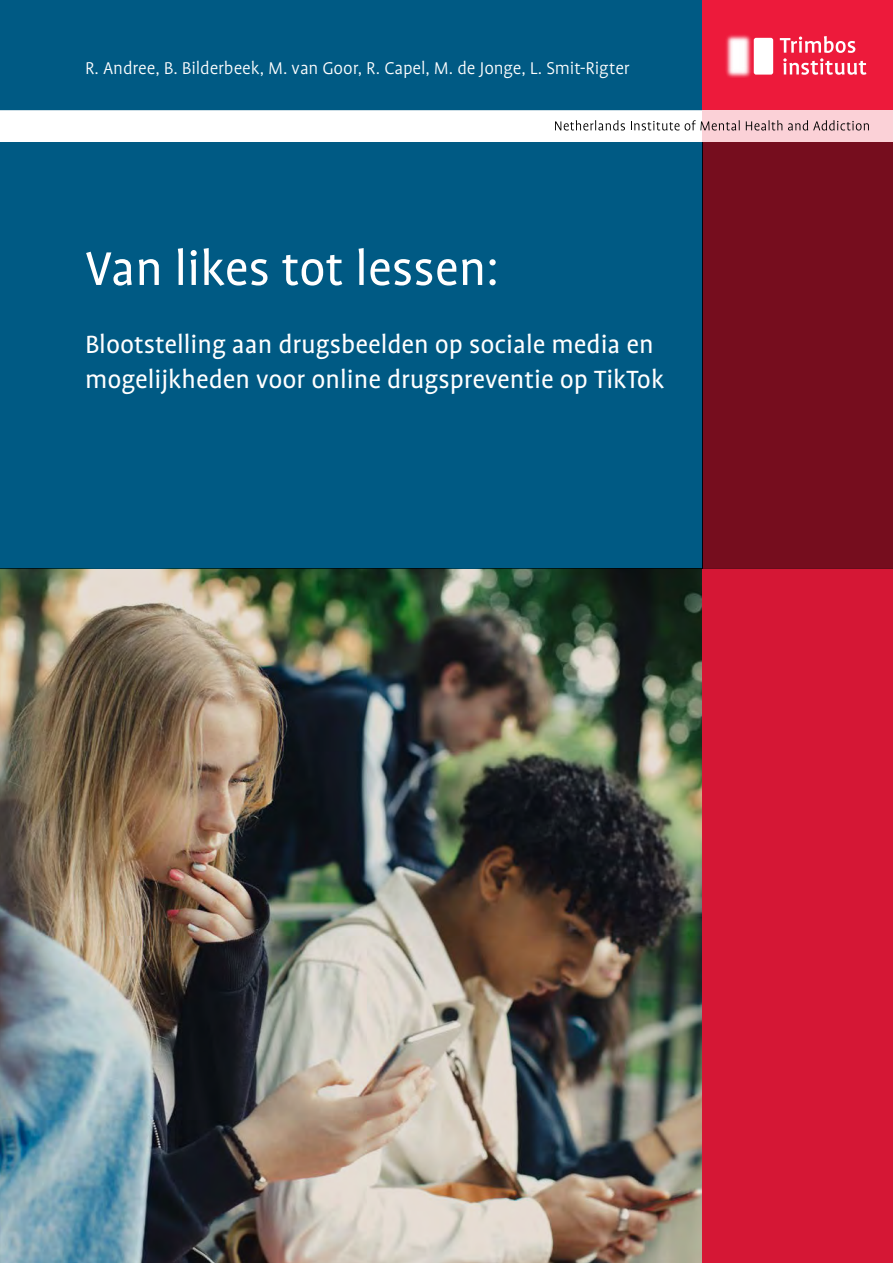
<style>
.page{position:relative;width:893px;height:1263px;background:#fff}
.page>*{position:absolute;margin:0;border:0;box-sizing:border-box;transform-origin:0 0}
.t1{font:54px "Profile OT";color:#fff}
.t2{font:28.5px/34.5px "Profile OT";color:#fff}
.t3{font:300 19.5px "Profile OT";letter-spacing:-.005em;color:#fff}
</style>
<div class="page">
<div style="left:0;top:0;width:702px;height:111px;background:#005a84"></div>
<div style="left:702px;top:0;width:191px;height:111px;background:#ed1a3b"></div>
<svg style="left:783px;top:36px;width:83px;height:39px"></svg>
<img style="left:725px;top:35px;width:58px;height:43px">
<div style="left:702px;top:142px;width:191px;height:427px;background:#760d1e"></div>
<div style="left:0;top:142px;width:702px;height:427px;background:#005a84"></div>
<div style="left:702px;top:111px;width:191px;height:31px;background:#fbd1d7"></div>
<svg style="left:555px;top:120px;width:70px;height:11px"></svg>
<svg style="left:631px;top:120px;width:109px;height:11px"></svg>
<svg style="left:746px;top:120px;width:36px;height:11px"></svg>
<svg style="left:788px;top:120px;width:81px;height:11px"></svg>
<img style="left:0;top:569px;width:893px;height:694px">
<p class="t3" style="left:85px;top:58px;width:546px">R. Andree, B. Bilderbeek, M. van Goor, R. Capel, M. de Jonge, L. Smit-Rigter</p>
<h1 class="t1" style="left:85px;top:240px;width:415px">Van likes tot lessen:</h1>
<p class="t2" style="left:85px;top:329px;width:581px">Blootstelling aan drugsbeelden op sociale media en mogelijkheden voor online drugspreventie op TikTok</p>
</div>
